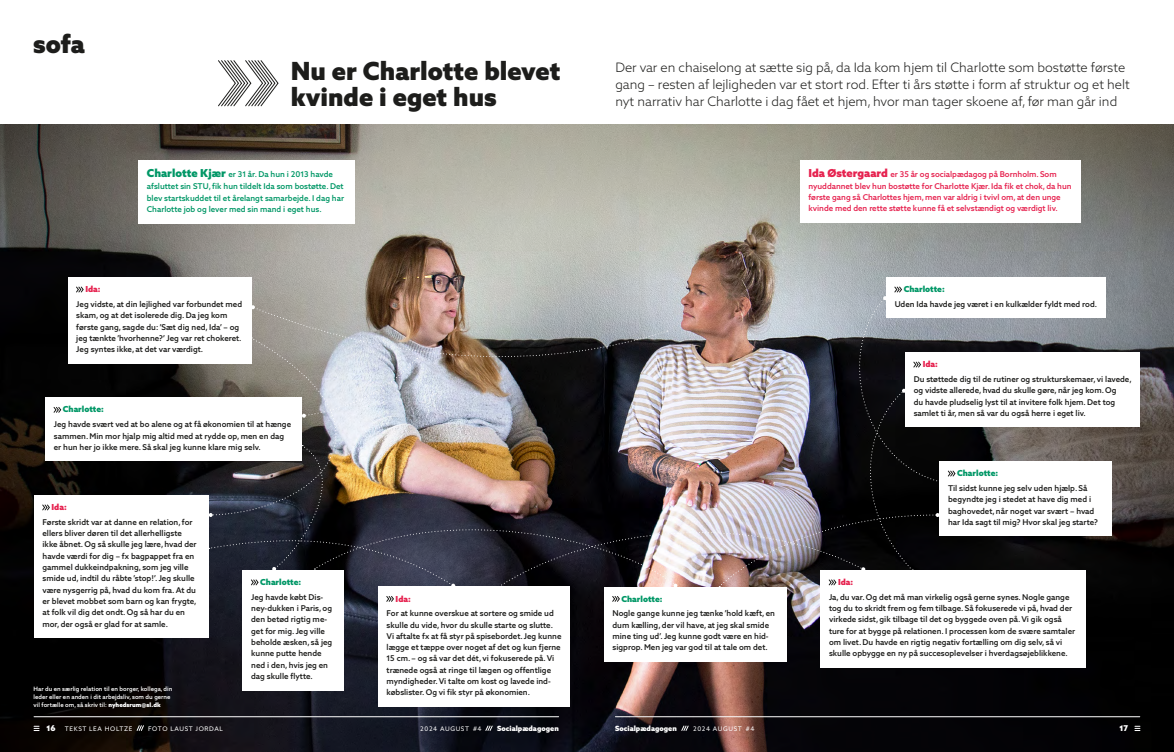
<style>
.page{position:relative;width:1174px;height:752px;background:#fff}
.page>*{position:absolute;margin:0;border:0;box-sizing:border-box;transform-origin:0 0}
.SOFA_navn_rød{font:900 25px/26.5px "Azo Sans 2";color:#1d1d1b}
.SIDEHOVEDE{font:900 25px "Azo Sans 2";color:#1d1d1b}
.UNDERRUBRIK_Azo{font:300 13px/17px "Azo Sans 2";color:#1d1d1b}
.SOFA_navn_grøn{font:900 8.3px "Azo Sans 2";color:#009766}
.SOFA_navn_rød-2{font:900 8.3px "Azo Sans 2";color:#e6224f}
.BOKS_brød{font:500 8px/11.3px "Azo Sans 2";color:#1d1d1b}
.BOKS_brød-2{font:500 8px/11.3px "Azo Sans 2";letter-spacing:-.005em;color:#e6224f}
.BOKS_brød-3{font:500 8px/11.5px "Azo Sans 2";color:#009766}
.t1{font:900 8px "Azo Sans 2";color:#fff}
.t2{font:900 7.2px "Azo Sans 2";color:#fff}
.BYLINE{font:6.3px "Azo Sans 2";letter-spacing:.1em;color:#fff}
.SIDEHOVEDE_boks{font:500 6px/8px "Azo Sans 2";letter-spacing:.005em;color:#fff}
.s1{font-weight:900;font-size:11px}
.s2{font-weight:900}
</style>
<div class="page">
<img style="left:0;top:124px;width:1174px;height:627px">
<div style="left:243px;top:569px;width:101px;height:121px;background:#fff"></div>
<div style="left:604px;top:586px;width:182px;height:75px;background:#fff"></div>
<svg style="left:612px;top:596px;width:8px;height:5px"></svg>
<div style="left:820px;top:569px;width:266px;height:98px;background:#fff"></div>
<div style="left:886px;top:277px;width:220px;height:41px;background:#fff"></div>
<div style="left:905px;top:352px;width:235px;height:75px;background:#fff"></div>
<div style="left:939px;top:461px;width:172px;height:75px;background:#fff"></div>
<svg style="left:947px;top:470px;width:8px;height:6px"></svg>
<div style="left:378px;top:586px;width:192px;height:120px;background:#fff"></div>
<svg style="left:386px;top:596px;width:8px;height:5px"></svg>
<div style="left:138px;top:160px;width:216px;height:63px;background:#fff"></div>
<div style="left:800px;top:160px;width:280px;height:62px;background:#fff"></div>
<div style="left:45px;top:397px;width:257px;height:64px;background:#fff"></div>
<svg style="left:54px;top:407px;width:7px;height:5px"></svg>
<div style="left:34px;top:495px;width:175px;height:142px;background:#fff"></div>
<svg style="left:42px;top:504px;width:8px;height:6px"></svg>
<div style="left:68px;top:277px;width:183px;height:86px;background:#fff"></div>
<svg style="left:76px;top:286px;width:8px;height:6px"></svg>
<svg style="left:137px;top:724px;width:7px;height:6px"></svg>
<svg style="left:218px;top:60px;width:60px;height:46px"></svg>
<img style="left:209px;top:286px;width:731px;height:301px">
<svg style="left:1134px;top:725px;width:6px;height:6px"></svg>
<svg style="left:681px;top:725px;width:7px;height:5px"></svg>
<hr style="left:34px;top:716px;width:524px;height:1px;background:#fff">
<svg style="left:34px;top:725px;width:5px;height:6px"></svg>
<svg style="left:485px;top:725px;width:7px;height:5px"></svg>
<hr style="left:615px;top:716px;width:524px;height:1px;background:#fff">
<p class="SIDEHOVEDE" style="left:33px;top:29px;width:53px">sofa</p>
<p class="SOFA_navn_rød" style="left:291px;top:58px;width:271px">Nu er Charlotte blevet kvinde i eget hus</p>
<p class="UNDERRUBRIK_Azo" style="left:615px;top:59px;width:516px">Der var en chaiselong at sætte sig på, da Ida kom hjem til Charlotte som bostøtte første gang – resten af lejligheden var et stort rod. Efter ti års støtte i form af struktur og et helt nyt narrativ har Charlotte i dag fået et hjem, hvor man tager skoene af, før man går ind</p>
<p class="BOKS_brød-3" style="left:147px;top:169px;width:199px"><span class="s1">Charlotte Kjær</span> er 31 år. Da hun i 2013 havde afsluttet sin STU, fik hun tildelt Ida som bostøtte. Det blev startskuddet til et årelangt samarbejde. I dag har Charlotte job og lever med sin mand i eget hus.</p>
<p class="BOKS_brød-2" style="left:808px;top:169px;width:265px"><span class="s1">Ida Østergaard</span> er 35 år og socialpædagog på Bornholm. Som nyuddannet blev hun bostøtte for Charlotte Kjær. Ida fik et chok, da hun første gang så Charlottes hjem, men var aldrig i tvivl om, at den unge kvinde med den rette støtte kunne få et selvstændigt og værdigt liv.</p>
<p class="SOFA_navn_rød-2" style="left:85px;top:284px;width:17px">Ida:</p>
<p class="BOKS_brød" style="left:76px;top:298px;width:167px">Jeg vidste, at din lejlighed var forbundet med skam, og at det isolerede dig. Da jeg kom første gang, sagde du: ’Sæt dig ned, Ida’ – og jeg tænkte ’hvorhenne?’ Jeg var ret chokeret.<br>Jeg syntes ikke, at det var værdigt.</p>
<p class="SOFA_navn_grøn" style="left:63px;top:404px;width:42px">Charlotte:</p>
<p class="BOKS_brød" style="left:54px;top:418px;width:239px">Jeg havde svært ved at bo alene og at få økonomien til at hænge sammen. Min mor hjalp mig altid med at rydde op, men en dag er hun her jo ikke mere. Så skal jeg kunne klare mig selv.</p>
<p class="SOFA_navn_rød-2" style="left:52px;top:502px;width:17px">Ida:</p>
<p class="BOKS_brød" style="left:43px;top:516px;width:156px">Første skridt var at danne en relation, for ellers bliver døren til det allerhelligste ikke åbnet. Og så skulle jeg lære, hvad der havde værdi for dig – fx bagpappet fra en gammel dukkeindpakning, som jeg ville smide ud, indtil du råbte ’stop!’. Jeg skulle være nysgerrig på, hvad du kom fra. At du er blevet mobbet som barn og kan frygte, at folk vil dig det ondt. Og så har du en mor, der også er glad for at samle.</p>
<p class="SIDEHOVEDE_boks" style="left:34px;top:684px;width:140px">Har du en særlig relation til en borger, kollega, din leder eller en anden i dit arbejdsliv, som du gerne vil fortælle om, så skriv til: <span class="s2">nyhedsrum@sl.dk</span></p>
<p class="SOFA_navn_grøn" style="left:260px;top:576px;width:42px">Charlotte:</p>
<p class="BOKS_brød" style="left:251px;top:591px;width:83px">Jeg havde købt Dis&shy;ney-dukken i Paris, og den betød rigtig me&shy;get for mig. Jeg ville beholde æsken, så jeg kunne putte hende ned i den, hvis jeg en dag skulle flytte.</p>
<p class="SOFA_navn_grøn" style="left:621px;top:593px;width:42px">Charlotte:</p>
<p class="SOFA_navn_rød-2" style="left:395px;top:593px;width:17px">Ida:</p>
<p class="BOKS_brød" style="left:386px;top:607px;width:176px">For at kunne overskue at sortere og smide ud skulle du vide, hvor du skulle starte og slutte.<br>Vi aftalte fx at få styr på spisebordet. Jeg kunne lægge et tæppe over noget af det og kun fjerne 15 cm. – og så var det dét, vi fokuserede på. Vi trænede også at ringe til lægen og offentlige myndigheder. Vi talte om kost og lavede ind&shy;købslister. Og vi fik styr på økonomien.</p>
<p class="BOKS_brød" style="left:612px;top:607px;width:164px">Nogle gange kunne jeg tænke ’hold kæft, en dum kælling, der vil have, at jeg skal smide mine ting ud’. Jeg kunne godt være en hid&shy;sigprop. Men jeg var god til at tale om det.</p>
<p class="SOFA_navn_grøn" style="left:903px;top:284px;width:42px">Charlotte:</p>
<p class="BOKS_brød" style="left:894px;top:298px;width:204px">Uden Ida havde jeg været i en kulkælder fyldt med rod.</p>
<p class="SOFA_navn_rød-2" style="left:922px;top:359px;width:17px">Ida:</p>
<p class="BOKS_brød" style="left:913px;top:373px;width:219px">Du støttede dig til de rutiner og strukturskemaer, vi lavede, og vidste allerede, hvad du skulle gøre, når jeg kom. Og<br>du havde pludselig lyst til at invitere folk hjem. Det tog samlet ti år, men så var du også herre i eget liv.</p>
<p class="SOFA_navn_grøn" style="left:957px;top:468px;width:42px">Charlotte:</p>
<p class="BOKS_brød" style="left:948px;top:482px;width:151px">Til sidst kunne jeg selv uden hjælp. Så begyndte jeg i stedet at have dig med i baghovedet, når noget var svært – hvad har Ida sagt til mig? Hvor skal jeg starte?</p>
<p class="SOFA_navn_rød-2" style="left:838px;top:576px;width:17px">Ida:</p>
<p class="BOKS_brød" style="left:829px;top:591px;width:248px">Ja, du var. Og det må man virkelig også gerne synes. Nogle gange tog du to skridt frem og fem tilbage. Så fokuserede vi på, hvad der virkede sidst, gik tilbage til det og byggede oven på. Vi gik også ture for at bygge på relationen. I processen kom de svære samtaler om livet. Du havde en rigtig negativ fortælling om dig selv, så vi skulle opbygge en ny på succesoplevelser i hverdagsøjeblikkene.</p>
<p class="t1" style="left:47px;top:722px;width:11px">16</p>
<p class="BYLINE" style="left:420px;top:724px;width:63px">2024 AUGUST #4</p>
<p class="t2" style="left:497px;top:723px;width:63px">Socialpædagogen</p>
<p class="t2" style="left:615px;top:723px;width:63px">Socialpædagogen</p>
<p class="BYLINE" style="left:693px;top:724px;width:63px">2024 AUGUST #4</p>
<p class="t1" style="left:1119px;top:722px;width:10px">17</p>
<p class="BYLINE" style="left:65px;top:724px;width:69px">TEKST LEA HOLTZE</p>
<p class="BYLINE" style="left:148px;top:724px;width:77px">FOTO LAUST JORDAL</p>
</div>
